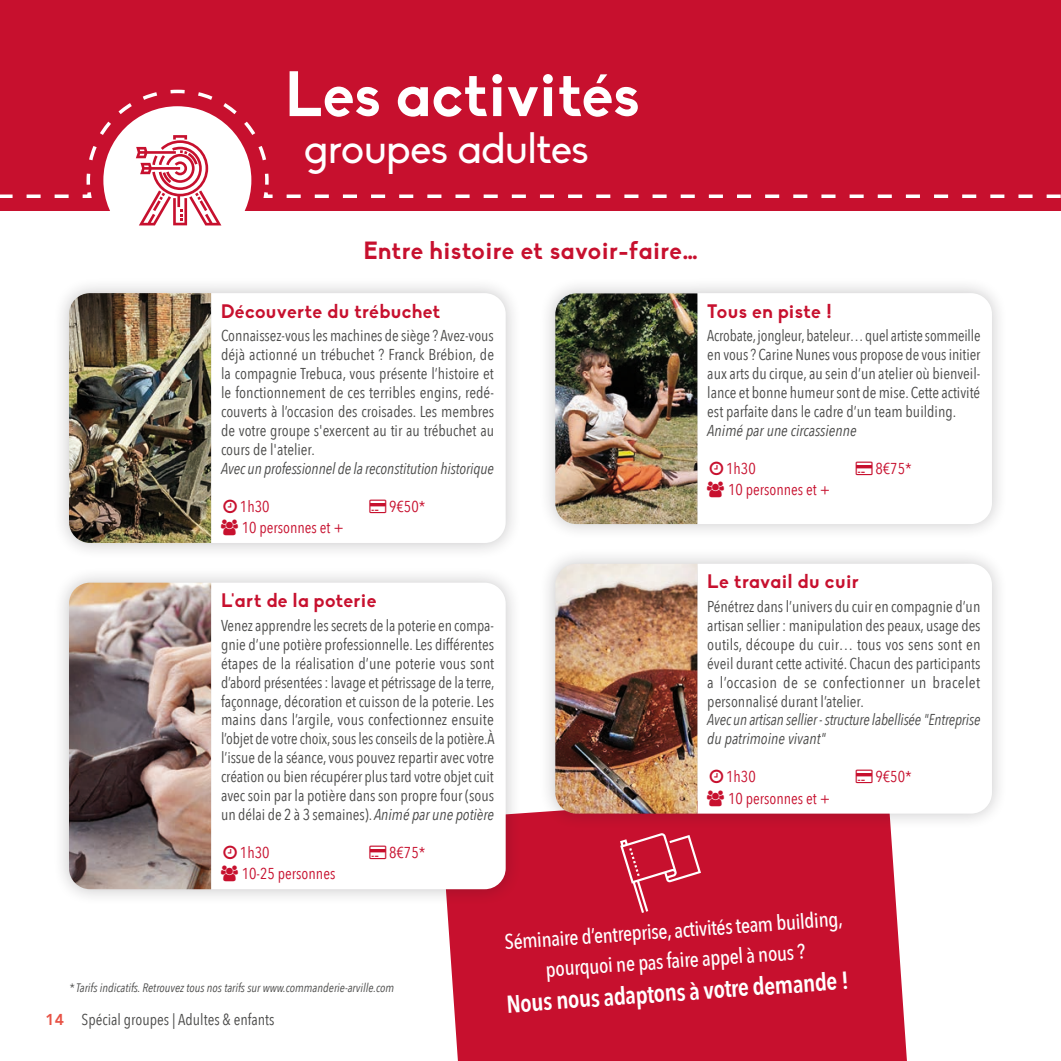
<style>
.page{position:relative;width:1061px;height:1061px;background:#fff}
.page>*{position:absolute;margin:0;border:0;box-sizing:border-box;transform-origin:0 0}
._04_TITRE_GRAND_2{font:700 63px "Biko";color:#fff}
._04_TITRE_GRAND_2-2{font:42px "Biko";color:#fff}
._04_TITRE_GRAND_2-3{font:600 24.5px "Avenir Next Condensed";color:#fff}
._04_TITRE_GRAND_2-4{font:700 24.5px "Biko";letter-spacing:.02em;color:#c7102e}
._04_TITRE_GRAND_2-5{font:500 21px "Avenir Next Condensed";color:#fff}
._04_TITRE_GRAND_2-6{font:700 19.25px "Biko";letter-spacing:.02em;color:#c7102e}
._00_Txt_Courant{font:15.75px/18.9px "Avenir Next Condensed";color:#4a4a49;text-align:justify}
._00_Txt_Courant-2{font:italic 15.75px/18.9px "Avenir Next Condensed";letter-spacing:-.005em;color:#4a4a49}
._00_Txt_Courant-3{font:15.75px "Avenir Next Condensed";color:#c7102e}
._00_Txt_Courant-4{font:italic 12.25px "Avenir Next Condensed";color:#4a4a49}
.s1{font-style:italic}
.s2{font-family:"Avenir";font-weight:800;color:#e85245}
</style>
<div class="page">
<div style="left:447px;top:812px;width:460px;height:249px;background:#c7102e"></div>
<div style="left:0;top:0;width:1061px;height:210px;background:#c7102e"></div>
<svg style="left:0;top:194px;width:1061px;height:4px"></svg>
<div style="left:52px;top:276px;width:470px;height:283px;background:#1a171c;opacity:.25"></div>
<svg style="left:211px;top:293px;width:295px;height:250px"></svg>
<img style="left:69px;top:293px;width:142px;height:250px">
<div style="left:538px;top:547px;width:470px;height:283px;background:#1a171c;opacity:.25"></div>
<svg style="left:697px;top:564px;width:295px;height:249px"></svg>
<img style="left:555px;top:564px;width:142px;height:249px">
<div style="left:52px;top:566px;width:470px;height:339px;background:#1a171c;opacity:.25"></div>
<svg style="left:211px;top:582px;width:295px;height:307px"></svg>
<img style="left:69px;top:582px;width:142px;height:307px">
<div style="left:538px;top:276px;width:470px;height:264px;background:#1a171c;opacity:.25"></div>
<svg style="left:697px;top:293px;width:295px;height:231px"></svg>
<img style="left:555px;top:293px;width:142px;height:231px">
<svg style="left:620px;top:832px;width:81px;height:81px;background:#cd2c47"></svg>
<svg style="left:85px;top:89px;width:184px;height:136px"></svg>
<svg style="left:223px;top:499px;width:14px;height:13px"></svg>
<svg style="left:369px;top:499px;width:17px;height:13px"></svg>
<svg style="left:221px;top:519px;width:17px;height:16px"></svg>
<svg style="left:710px;top:770px;width:13px;height:13px"></svg>
<svg style="left:855px;top:770px;width:17px;height:13px"></svg>
<svg style="left:707px;top:790px;width:17px;height:16px"></svg>
<svg style="left:223px;top:845px;width:14px;height:14px"></svg>
<svg style="left:369px;top:845px;width:17px;height:14px"></svg>
<svg style="left:221px;top:866px;width:17px;height:15px"></svg>
<svg style="left:710px;top:461px;width:13px;height:14px"></svg>
<svg style="left:855px;top:461px;width:17px;height:14px"></svg>
<svg style="left:707px;top:482px;width:17px;height:15px"></svg>
<p class="_04_TITRE_GRAND_2" style="left:285px;top:56px;width:357px">Les activités</p>
<p class="_04_TITRE_GRAND_2-2" style="left:304px;top:125px;width:286px">groupes adultes</p>
<p class="_04_TITRE_GRAND_2-4" style="left:363px;top:236px;width:336px">Entre histoire et savoir-faire…</p>
<p class="_04_TITRE_GRAND_2-6" style="left:221px;top:299px;width:221px">Découverte du trébuchet</p>
<p class="_00_Txt_Courant" style="left:221px;top:326px;width:275px">Connaissez-vous les machines de siège ? Avez-vous déjà actionné un trébuchet ? Franck Brébion, de la compagnie Trebuca, vous présente l’histoire et le fonctionnement de ces terribles engins, redé&shy;couverts à l’occasion des croisades. Les membres de votre groupe s'exercent au tir au trébuchet au cours de l'atelier.</p>
<p class="_00_Txt_Courant-2" style="left:221px;top:459px;width:275px">Avec un professionnel de la reconstitution historique</p>
<p class="_00_Txt_Courant-3" style="left:240px;top:492px;width:31px">1h30</p>
<p class="_00_Txt_Courant-3" style="left:389px;top:492px;width:38px">9€50*</p>
<p class="_00_Txt_Courant-3" style="left:242px;top:514px;width:104px">10 personnes et +</p>
<p class="_04_TITRE_GRAND_2-6" style="left:221px;top:589px;width:157px">L'art de la poterie</p>
<p class="_00_Txt_Courant" style="left:221px;top:615px;width:275px">Venez apprendre les secrets de la poterie en compa&shy;gnie d’une potière professionnelle. Les différentes étapes de la réalisation d’une poterie vous sont d’abord présentées : lavage et pétrissage de la terre, façonnage, décoration et cuisson de la poterie. Les mains dans l’argile, vous confectionnez ensuite l’objet de votre choix, sous les conseils de la potière.À l’issue de la séance, vous pouvez repartir avec votre création ou bien récupérer plus tard votre objet cuit avec soin par la potière dans son propre four (sous un délai de 2 à 3 semaines). <span class="s1">Animé par une potière</span></p>
<p class="_00_Txt_Courant-3" style="left:240px;top:839px;width:31px">1h30</p>
<p class="_00_Txt_Courant-3" style="left:389px;top:839px;width:38px">8€75*</p>
<p class="_00_Txt_Courant-3" style="left:242px;top:860px;width:95px">10-25 personnes</p>
<p class="_04_TITRE_GRAND_2-6" style="left:707px;top:299px;width:126px">Tous en piste !</p>
<p class="_00_Txt_Courant" style="left:707px;top:326px;width:275px">Acrobate, jongleur, bateleur… quel artiste sommeille en vous ? Carine Nunes vous propose de vous initier aux arts du cirque, au sein d’un atelier où bienveil&shy;lance et bonne humeur sont de mise. Cette activité est parfaite dans le cadre d’un team building.</p>
<p class="_00_Txt_Courant-2" style="left:707px;top:421px;width:151px">Animé par une circassienne</p>
<p class="_00_Txt_Courant-3" style="left:726px;top:455px;width:31px">1h30</p>
<p class="_00_Txt_Courant-3" style="left:875px;top:455px;width:38px">8€75*</p>
<p class="_00_Txt_Courant-3" style="left:728px;top:476px;width:104px">10 personnes et +</p>
<p class="_04_TITRE_GRAND_2-6" style="left:707px;top:570px;width:153px">Le travail du cuir</p>
<p class="_00_Txt_Courant" style="left:707px;top:596px;width:275px">Pénétrez dans l’univers du cuir en compagnie d’un artisan sellier : manipulation des peaux, usage des outils, découpe du cuir… tous vos sens sont en éveil durant cette activité. Chacun des participants a l’occasion de se confectionner un bracelet personnalisé durant l’atelier.</p>
<p class="_00_Txt_Courant-2" style="left:707px;top:710px;width:275px">Avec un artisan sellier - structure labellisée "Entreprise du patrimoine vivant"</p>
<p class="_00_Txt_Courant-3" style="left:726px;top:763px;width:31px">1h30</p>
<p class="_00_Txt_Courant-3" style="left:875px;top:763px;width:38px">9€50*</p>
<p class="_00_Txt_Courant-3" style="left:728px;top:784px;width:104px">10 personnes et +</p>
<p class="_00_Txt_Courant-4" style="left:69px;top:980px;width:327px">* Tarifs indicatifs. Retrouvez tous nos tarifs sur www.commanderie-arville.com</p>
<p class="_00_Txt_Courant" style="left:45px;top:1009px;width:231px"><span class="s2">14</span> Spécial groupes | Adultes &amp; enfants</p>
<p class="_04_TITRE_GRAND_2-5" style="left:504px;top:929px;width:340px;rotate:-4deg">Séminaire d’entreprise, activités team building,</p>
<p class="_04_TITRE_GRAND_2-5" style="left:545px;top:956px;width:261px;rotate:-4deg">pourquoi ne pas faire appel à nous ?</p>
<p class="_04_TITRE_GRAND_2-3" style="left:505px;top:983px;width:344px;rotate:-4deg">Nous nous adaptons à votre demande !</p>
</div>
